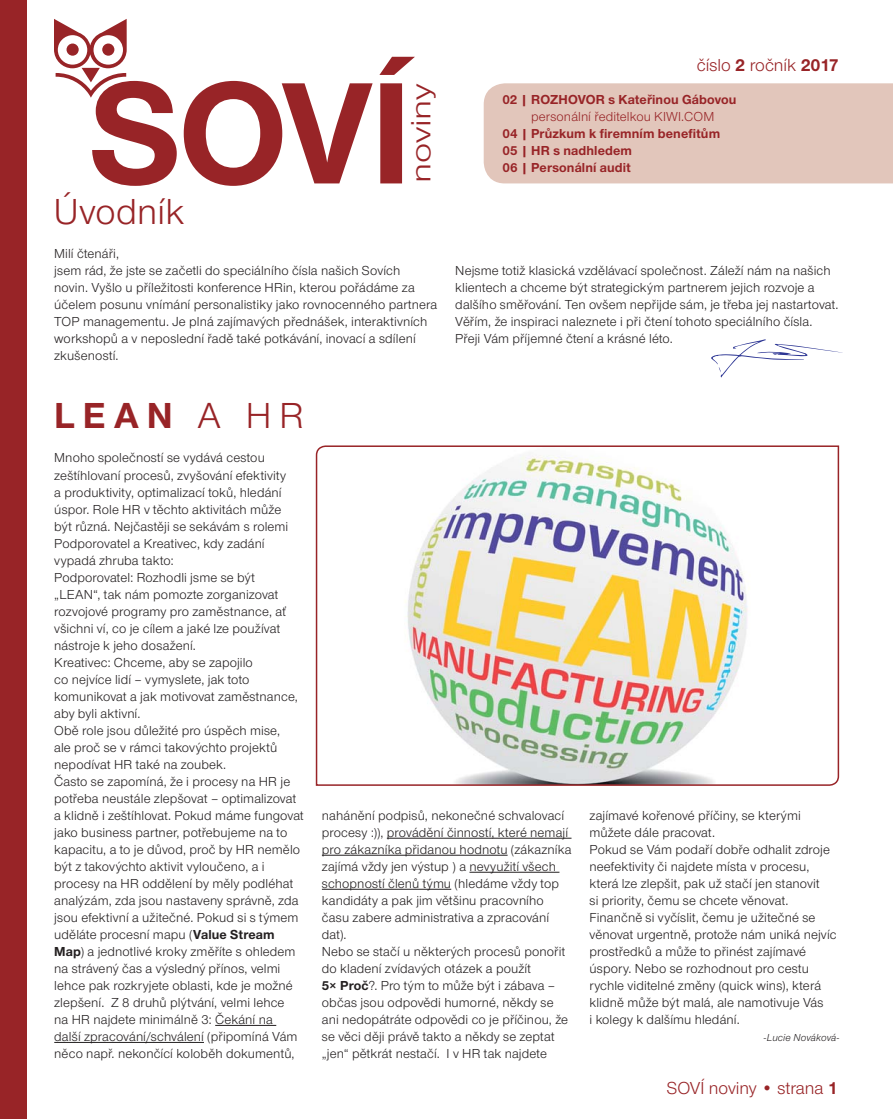
<style>
.page{position:relative;width:893px;height:1119px;background:#fff}
.page>*{position:absolute;margin:0;border:0;box-sizing:border-box;transform-origin:0 0}
.t1{font:700 150px "Nimbus Sans Novus TOT";color:#982427}
.t2{font:37.5px "Nimbus Sans Novus TOT";letter-spacing:.005em;color:#982427}
.t3{font:700 37.5px "Nimbus Sans Novus TOT";color:#982427}
.t4{font:28.8px "Nimbus Sans Novus TOT";letter-spacing:-.015em;color:#982427;scale:1.3 1}
.t5{font:18px "Nimbus Sans Novus TOT";color:#982427}
.t6{font:13.5px/17px "Nimbus Sans Novus TOT";letter-spacing:.01em;color:#231f20}
.t7{font:700 13.5px/17px "Nimbus Sans Novus TOT";letter-spacing:.01em;color:#982427}
.t8{font:13.5px "Nimbus Sans Novus TOT";letter-spacing:.01em;color:#982427}
.t9{font:italic 10.5px "Nimbus Sans Novus TOT";letter-spacing:.015em;color:#231f20}
.s1{font-weight:700}
.s2{font-weight:400}
</style>
<div class="page">
<div style="left:484px;top:83px;width:409px;height:100px;background:#e2c6bb"></div>
<svg style="left:54px;top:19px;width:73px;height:79px"></svg>
<div style="left:0;top:0;width:27px;height:1118px;background:#982427"></div>
<svg style="left:711px;top:339px;width:132px;height:38px"></svg>
<hr style="left:387px;top:837px;width:184px;height:1px;background:#231f20">
<hr style="left:322px;top:854px;width:186px;height:1px;background:#231f20">
<hr style="left:469px;top:871px;width:90px;height:1px;background:#231f20">
<hr style="left:322px;top:888px;width:129px;height:1px;background:#231f20">
<hr style="left:215px;top:1024px;width:61px;height:1px;background:#231f20">
<hr style="left:54px;top:1041px;width:150px;height:1px;background:#231f20">
<svg style="left:315px;top:445px;width:525px;height:341px"></svg>
<h1 class="t1" style="left:89px;top:74px;width:324px">SOVÍ</h1>
<h3 class="t5" style="left:697px;top:58px;width:143px">číslo <span class="s1">2</span> ročník <span class="s1">2017</span></h3>
<h3 class="t4" style="left:410px;top:183px;width:77px;rotate:-90deg">noviny</h3>
<p class="t7" style="left:502px;top:92px;width:235px">02 | ROZHOVOR s Kateřinou Gábovou</p>
<p class="t8" style="left:531px;top:111px;width:185px">personální ředitelkou KIWI.COM</p>
<p class="t7" style="left:502px;top:126px;width:219px">04 | Průzkum k firemním benefitům<br>05 | HR s nadhledem<br>06 | Personální audit</p>
<h2 class="t2" style="left:54px;top:197px;width:132px">Úvodník</h2>
<p class="t6" style="left:54px;top:246px;width:385px">Milí čtenáři,<br>jsem rád, že jste se začetli do speciálního čísla našich Sovích novin. Vyšlo u příležitosti konference HRin, kterou pořádáme za účelem posunu vnímání personalistiky jako rovnocenného partnera TOP managementu. Je plná zajímavých přednášek, interaktivních workshopů a v neposlední řadě také potkávání, inovací a sdílení zkušeností.</p>
<h2 class="t3" style="left:54px;top:401px;width:252px">LEAN <span class="s2">A HR</span></h2>
<p class="t6" style="left:455px;top:263px;width:385px">Nejsme totiž klasická vzdělávací společnost. Záleží nám na našich klientech a chceme být strategickým partnerem jejich rozvoje a dalšího směřování. Ten ovšem nepřijde sám, je třeba jej nastartovat.<br>Věřím, že inspiraci naleznete i při čtení tohoto speciálního čísla.<br>Přeji Vám příjemné čtení a krásné léto.</p>
<p class="t6" style="left:54px;top:450px;width:251px">Mnoho společností se vydává cestou zeštíhlovaní procesů, zvyšování efektivity<br>a produktivity, optimalizací toků, hledání úspor. Role HR v těchto aktivitách může<br>být různá. Nejčastěji se sekávám s rolemi Podporovatel a Kreativec, kdy zadání vypadá zhruba takto:<br>Podporovatel: Rozhodli jsme se být „LEAN“, tak nám pomozte zorganizovat rozvojové programy pro zaměstnance, ať všichni ví, co je cílem a jaké lze používat nástroje k jeho dosažení.<br>Kreativec: Chceme, aby se zapojilo<br>co nejvíce lidí – vymyslete, jak toto komunikovat a jak motivovat zaměstnance, aby byli aktivní.<br>Obě role jsou důležité pro úspěch mise,<br>ale proč se v rámci takovýchto projektů nepodívat HR také na zoubek.<br>Často se zapomíná, že i procesy na HR je potřeba neustále zlepšovat – optimalizovat a klidně i zeštíhlovat. Pokud máme fungovat jako business partner, potřebujeme na to kapacitu, a to je důvod, proč by HR nemělo být z takovýchto aktivit vyloučeno, a i procesy na HR oddělení by měly podléhat analýzám, zda jsou nastaveny správně, zda jsou efektivní a užitečné. Pokud si s týmem uděláte procesní mapu (<span class="s1">Value Stream Map</span>) a jednotlivé kroky změříte s ohledem na strávený čas a výsledný přínos, velmi lehce pak rozkryjete oblasti, kde je možné zlepšení. Z 8 druhů plýtvání, velmi lehce<br>na HR najdete minimálně 3: Čekání na<br>další zpracování/schválení (připomíná Vám něco např. nekončící koloběh dokumentů,</p>
<p class="t6" style="left:322px;top:808px;width:251px">nahánění podpisů, nekonečné schvalovací procesy :)), provádění činností, které nemají pro zákazníka přidanou hodnotu (zákazníka zajímá vždy jen výstup ) a nevyužití všech schopností členů týmu (hledáme vždy top kandidáty a pak jim většinu pracovního času zabere administrativa a zpracování dat).<br>Nebo se stačí u některých procesů ponořit do kladení zvídavých otázek a použít<br><span class="s1">5× Proč</span>?. Pro tým to může být i zábava – občas jsou odpovědi humorné, někdy se ani nedopátráte odpovědi co je příčinou, že se věci ději právě takto a někdy se zeptat „jen“ pětkrát nestačí. I v HR tak najdete</p>
<p class="t6" style="left:589px;top:808px;width:248px">zajímavé kořenové příčiny, se kterými můžete dále pracovat.<br>Pokud se Vám podaří dobře odhalit zdroje neefektivity či najdete místa v procesu, která lze zlepšit, pak už stačí jen stanovit<br>si priority, čemu se chcete věnovat.<br>Finančně si vyčíslit, čemu je užitečné se věnovat urgentně, protože nám uniká nejvíc prostředků a může to přinést zajímavé úspory. Nebo se rozhodnout pro cestu rychle viditelné změny (quick wins), která klidně může být malá, ale namotivuje Vás<br>i kolegy k dalšímu hledání.</p>
<p class="t9" style="left:764px;top:1033px;width:77px">-Lucie Nováková-</p>
<h3 class="t5" style="left:667px;top:1080px;width:173px">SOVÍ noviny • strana <span class="s1">1</span></h3>
</div>
